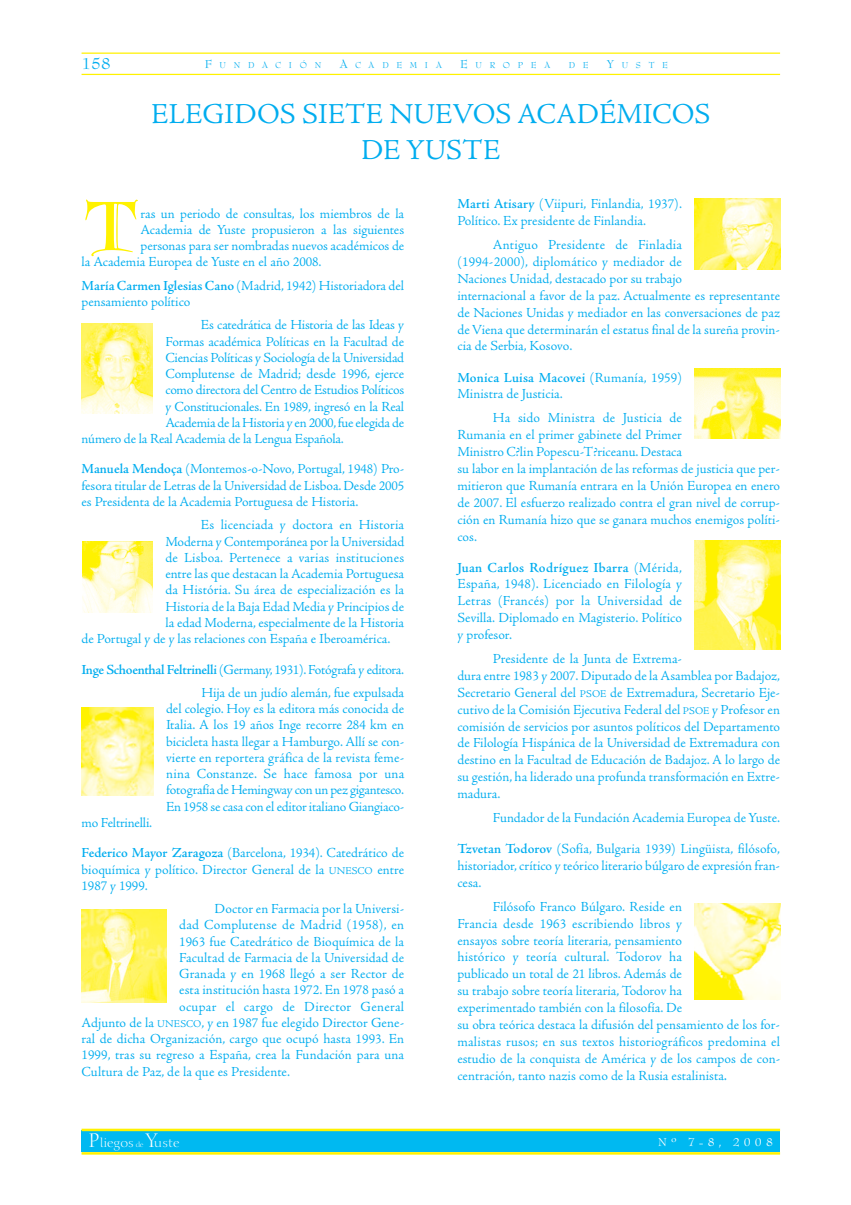
<style>
.page{position:relative;width:851px;height:1205px;background:#fff}
.page>*{position:absolute;margin:0;border:0;box-sizing:border-box;transform-origin:0 0}
.t1{font:69.62px "Goudy Text MT Lombardic Capitals";color:#fff200}
.t2{font:30px/36px "Adobe Jenson";color:#00adef;text-align:center}
.t3{font:17.5px "Bernhard Modern";color:#00adef}
.t4{font:14.38px/16.9px "Adobe Jenson";color:#00adef}
.t5{font:14.38px "Adobe Jenson";letter-spacing:.02em;color:#00adef}
.t6{font:12.5px "Bernhard Modern";letter-spacing:.335em;color:#fff}
.t7{font:12.25px "Calligraphic 810 BT";color:#fff}
.t8{font:9.38px "Bernhard Modern";letter-spacing:.815em;color:#00adef}
.s1{font-size:12.5px}
.s2{font-weight:600}
.s3{font-size:10.75px}
.s4{font-size:15.62px}
.s5{font-size:19px}
.s6{font-size:7px}
</style>
<div class="page">
<hr style="left:81px;top:74px;width:699px;height:1px;background:#fff200">
<div style="left:81px;top:1130px;width:699px;height:22px;background:#00b9f1"></div>
<hr style="left:81px;top:53px;width:699px;height:1px;background:#fff200">
<hr style="left:81px;top:1128px;width:699px;height:3px;background:#fff200">
<hr style="left:81px;top:1152px;width:699px;height:2px;background:#fff200">
<img style="left:694px;top:903px;width:86px;height:96px">
<img style="left:82px;top:323px;width:71px;height:90px">
<img style="left:82px;top:541px;width:71px;height:72px">
<img style="left:81px;top:707px;width:72px;height:88px">
<img style="left:81px;top:910px;width:86px;height:92px">
<img style="left:694px;top:198px;width:86px;height:71px">
<img style="left:694px;top:369px;width:86px;height:70px">
<img style="left:694px;top:540px;width:86px;height:109px">
<p class="t3" style="left:81px;top:55px;width:31px">158</p>
<p class="t8" style="left:205px;top:60px;width:118px"><span class="s1">F</span>UNDACIÓN</p>
<p class="t8" style="left:339px;top:60px;width:104px"><span class="s1">A</span>CADEMIA</p>
<p class="t8" style="left:460px;top:60px;width:92px"><span class="s1">E</span>UROPEA</p>
<p class="t8" style="left:568px;top:60px;width:21px">D E</p>
<p class="t8" style="left:606px;top:60px;width:63px"><span class="s1">Y</span>USTE</p>
<h2 class="t2" style="left:151px;top:98px;width:560px">ELEGIDOS SIETE NUEVOS ACADÉMICOS<br>DE YUSTE</h2>
<h1 class="t1" style="left:81px;top:198px;width:56px">T</h1>
<p class="t4" style="left:140px;top:206px;width:265px">ras un periodo de consultas, los miembros de la</p>
<p class="t4" style="left:140px;top:222px;width:265px">Academia de Yuste propusieron a las siguientes</p>
<p class="t4" style="left:140px;top:238px;width:265px">personas para ser nombradas nuevos académicos de</p>
<p class="t4" style="left:81px;top:254px;width:241px">la Academia Europea de Yuste en el año 2008.</p>
<p class="t4" style="left:81px;top:278px;width:324px;line-height:16.2px"><span class="s2">María Carmen Iglesias Cano</span> (Madrid, 1942) Historiadora del pensamiento político</p>
<p class="t4" style="left:201px;top:317px;width:205px">Es catedrática de Historia de las Ideas y</p>
<p class="t4" style="left:165px;top:334px;width:240px">Formas académica Políticas en la Facultad de</p>
<p class="t4" style="left:165px;top:350px;width:240px">Ciencias Políticas y Sociología de la Universidad</p>
<p class="t4" style="left:165px;top:366px;width:240px">Complutense de Madrid; desde 1996, ejerce</p>
<p class="t4" style="left:165px;top:382px;width:240px">como directora del Centro de Estudios Políticos</p>
<p class="t4" style="left:165px;top:399px;width:240px">y Constitucionales. En 1989, ingresó en la Real</p>
<p class="t4" style="left:165px;top:415px;width:240px">Academia de la Historia y en 2000, fue elegida de</p>
<p class="t4" style="left:81px;top:431px;width:264px">número de la Real Academia de la Lengua Española.</p>
<p class="t4" style="left:81px;top:462px;width:324px;line-height:16.2px;text-align:justify"><span class="s2">Manuela Mendoça</span> (Montemos-o-Novo, Portugal, 1948) Pro&shy;fesora titular de Letras de la Universidad de Lisboa. Desde 2005 es Presidenta de la Academia Portuguesa de Historia.</p>
<p class="t4" style="left:201px;top:517px;width:205px">Es licenciada y doctora en Historia</p>
<p class="t4" style="left:165px;top:534px;width:240px">Moderna y Contemporánea por la Universidad</p>
<p class="t4" style="left:165px;top:550px;width:240px">de Lisboa. Pertenece a varias instituciones</p>
<p class="t4" style="left:165px;top:566px;width:240px">entre las que destacan la Academia Portuguesa</p>
<p class="t4" style="left:165px;top:582px;width:240px">da História. Su área de especialización es la</p>
<p class="t4" style="left:165px;top:599px;width:240px">Historia de la Baja Edad Media y Principios de</p>
<p class="t4" style="left:165px;top:615px;width:240px">la edad Moderna, especialmente de la Historia</p>
<p class="t4" style="left:81px;top:631px;width:310px">de Portugal y de y las relaciones con España e Iberoamérica.</p>
<p class="t4" style="left:81px;top:658px;width:324px;line-height:23.4px;text-align:right"><span class="s2">Inge Schoenthal Feltrinelli</span> (Germany, 1931). Fotógrafa y editora.<br>Hija de un judío alemán, fue expulsada</p>
<p class="t4" style="left:166px;top:701px;width:240px;line-height:16.2px;text-align:justify">del colegio. Hoy es la editora más conocida de Italia. A los 19 años Inge recorre 284 km en bicicleta hasta llegar a Hamburgo. Allí se con&shy;vierte en reportera gráfica de la revista feme&shy;nina Constanze. Se hace famosa por una fotografía de Hemingway con un pez gigantesco.<br>En 1958 se casa con el editor italiano Giangiaco-</p>
<p class="t4" style="left:81px;top:808px;width:324px;line-height:30.4px">mo Feltrinelli.<br><span class="s2">Federico Mayor Zaragoza</span> (Barcelona, 1934). Catedrático de</p>
<p class="t4" style="left:81px;top:862px;width:324px;line-height:16.2px">bioquímica y político. Director General de la <span class="s3">UNESCO</span> entre<br>1987 y 1999.</p>
<p class="t4" style="left:214px;top:901px;width:191px">Doctor en Farmacia por la Universi-</p>
<p class="t5" style="left:179px;top:919px;width:226px">dad Complutense de Madrid (1958), en</p>
<p class="t4" style="left:179px;top:934px;width:226px">1963 fue Catedrático de Bioquímica de la</p>
<p class="t4" style="left:179px;top:950px;width:227px">Facultad de Farmacia de la Universidad de</p>
<p class="t4" style="left:179px;top:966px;width:226px">Granada y en 1968 llegó a ser Rector de</p>
<p class="t4" style="left:179px;top:982px;width:226px">esta institución hasta 1972. En 1978 pasó a</p>
<p class="t5" style="left:179px;top:1000px;width:226px">ocupar el cargo de Director General</p>
<p class="t4" style="left:82px;top:1015px;width:324px">Adjunto de la <span class="s3">UNESCO</span>, y en 1987 fue elegido Director Gene-</p>
<p class="t4" style="left:81px;top:1031px;width:324px">ral de dicha Organización, cargo que ocupó hasta 1993. En</p>
<p class="t4" style="left:81px;top:1047px;width:324px">1999, tras su regreso a España, crea la Fundación para una</p>
<p class="t4" style="left:81px;top:1064px;width:210px">Cultura de Paz, de la que es Presidente.</p>
<p class="t4" style="left:457px;top:196px;width:226px"><span class="s2">Marti Atisary</span> (Viipuri, Finlandia, 1937).<br>Político. Ex presidente de Finlandia.</p>
<p class="t4" style="left:457px;top:237px;width:324px;text-indent:35px">Antiguo Presidente de Finladia<br>(1994-2000), diplomático y mediador de<br>Naciones Unidad, destacado por su trabajo<br>internacional a favor de la paz. Actualmente es representante de Naciones Unidas y mediador en las conversaciones de paz de Viena que determinarán el estatus final de la sureña provin&shy;cia de Serbia, Kosovo.</p>
<p class="t4" style="left:457px;top:370px;width:226px"><span class="s2">Monica Luisa Macovei</span> (Rumanía, 1959)<br>Ministra de Justicia.</p>
<p class="t4" style="left:457px;top:410px;width:324px;text-indent:35px">Ha sido Ministra de Justicia de<br>Rumania en el primer gabinete del Primer<br>Ministro C?lin Popescu-T?riceanu. Destaca<br>su labor en la implantación de las reformas de justicia que per&shy;mitieron que Rumanía entrara en la Unión Europea en enero de 2007. El esfuerzo realizado contra el gran nivel de corrup&shy;ción en Rumanía hizo que se ganara muchos enemigos políti&shy;cos.</p>
<p class="t4" style="left:457px;top:560px;width:226px;text-align:justify"><span class="s2">Juan Carlos Rodríguez Ibarra</span> (Mérida, España, 1948). Licenciado en Filología y Letras (Francés) por la Universidad de Sevilla. Diplomado en Magisterio. Político y profesor.</p>
<p class="t4" style="left:457px;top:651px;width:324px;text-indent:35px">Presidente de la Junta de Extrema-<br>dura entre 1983 y 2007. Diputado de la Asamblea por Badajoz, Secretario General del <span class="s3">PSOE</span> de Extremadura, Secretario Eje&shy;cutivo de la Comisión Ejecutiva Federal del <span class="s3">PSOE</span> y Profesor en comisión de servicios por asuntos políticos del Departamento de Filología Hispánica de la Universidad de Extremadura con destino en la Facultad de Educación de Badajoz. A lo largo de su gestión, ha liderado una profunda transformación en Extre&shy;madura.</p>
<p class="t4" style="left:457px;top:803px;width:324px;line-height:31px;text-align:right">Fundador de la Fundación Academia Europea de Yuste.<br><span class="s2">Tzvetan Todorov</span> (Sofía, Bulgaria 1939) Lingüista, filósofo,</p>
<p class="t4" style="left:457px;top:858px;width:324px">historiador, crítico y teórico literario búlgaro de expresión fran&shy;cesa.</p>
<p class="t4" style="left:457px;top:899px;width:324px;text-indent:35px">Filósofo Franco Búlgaro. Reside en<br>Francia desde 1963 escribiendo libros y<br>ensayos sobre teoría literaria, pensamiento<br>histórico y teoría cultural. Todorov ha<br>publicado un total de 21 libros. Además de<br>su trabajo sobre teoría literaria, Todorov ha<br>experimentado también con la filosofía. De<br>su obra teórica destaca la difusión del pensamiento de los for&shy;malistas rusos; en sus textos historiográficos predomina el estudio de la conquista de América y de los campos de con&shy;centración, tanto nazis como de la Rusia estalinista<span class="s4">.</span></p>
<p class="t7" style="left:89px;top:1136px;width:92px"><span class="s5">P</span>liegos <span class="s6">de</span> <span class="s5">Y</span>uste</p>
<p class="t6" style="left:658px;top:1136px;width:116px">Nº 7-8, 2008</p>
</div>
